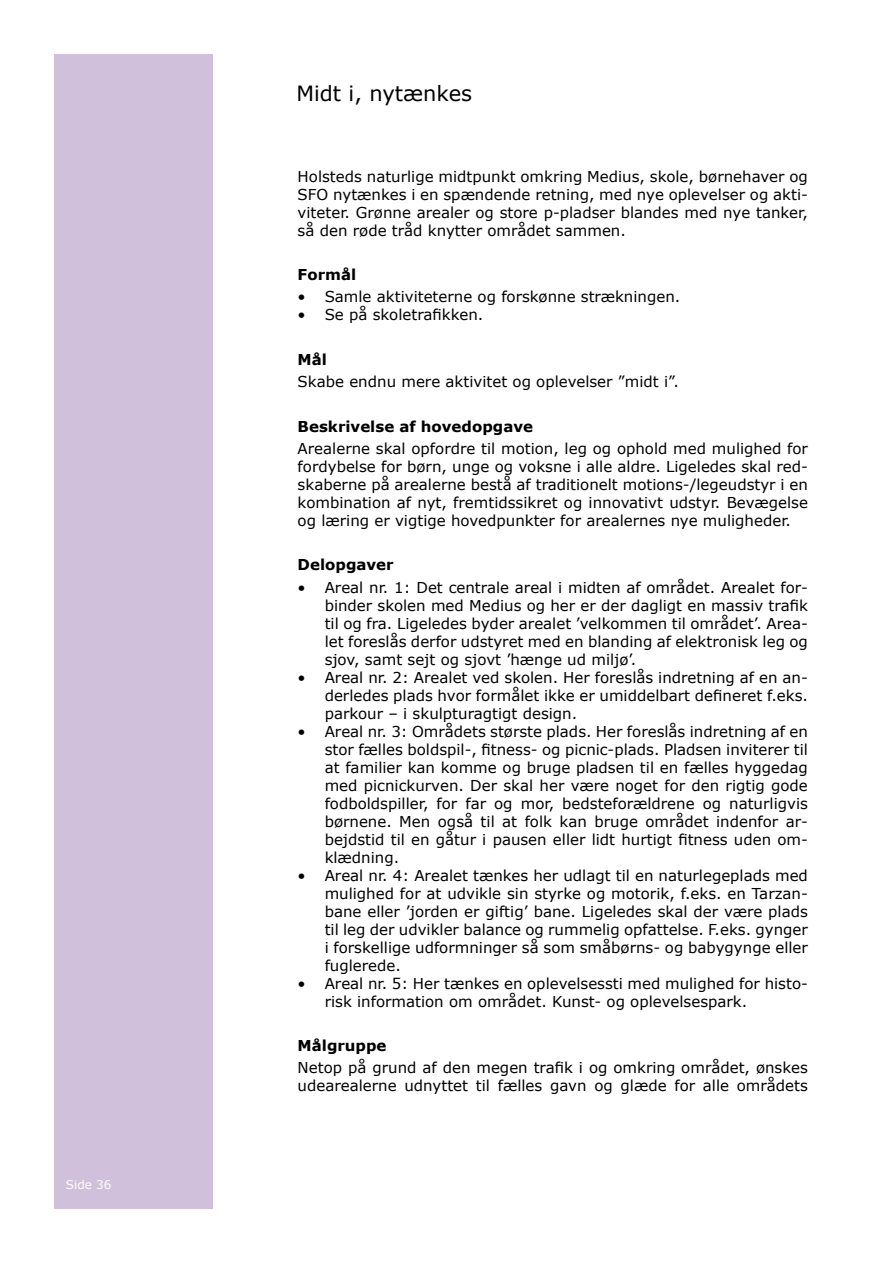
<style>
.page{position:relative;width:893px;height:1263px;background:#fff}
.page>*{position:absolute;margin:0;border:0;box-sizing:border-box;transform-origin:0 0}
.t1{font:21px "Verdana";color:#000}
.t2{font:15px/18px "Verdana";color:#000;text-align:justify}
.t3{font:700 15px "Verdana";color:#000}
.t4{font:12px "Verdana";color:#fff}
</style>
<div class="page">
<div style="left:54px;top:54px;width:158px;height:1155px;background:#d1c0db"></div>
<p class="t4" style="left:66px;top:1176px;width:47px">Side 36</p>
<h1 class="t1" style="left:296px;top:80px;width:177px">Midt i, nytænkes</h1>
<p class="t2" style="left:298px;top:167px;width:512px">Holsteds naturlige midtpunkt omkring Medius, skole, børnehaver og SFO nytænkes i en spændende retning, med nye oplevelser og akti&shy;viteter. Grønne arealer og store p-pladser blandes med nye tanker, så den røde tråd knytter området sammen.</p>
<p class="t3" style="left:298px;top:265px;width:60px">Formål</p>
<p class="t2" style="left:298px;top:287px;width:384px">• Samle aktiviteterne og forskønne strækningen.</p>
<p class="t2" style="left:298px;top:305px;width:187px">• Se på skoletrafikken.</p>
<p class="t3" style="left:298px;top:350px;width:31px">Mål</p>
<p class="t2" style="left:298px;top:372px;width:383px">Skabe endnu mere aktivitet og oplevelser ”midt i”.</p>
<p class="t3" style="left:298px;top:417px;width:237px">Beskrivelse af hovedopgave</p>
<p class="t2" style="left:298px;top:439px;width:512px">Arealerne skal opfordre til motion, leg og ophold med mulighed for fordybelse for børn, unge og voksne i alle aldre. Ligeledes skal red&shy;skaberne på arealerne bestå af traditionelt motions-/legeudstyr i en kombination af nyt, fremtidssikret og innovativt udstyr. Bevægelse og læring er vigtige hovedpunkter for arealernes nye muligheder.</p>
<p class="t3" style="left:298px;top:555px;width:97px">Delopgaver</p>
<p class="t2" style="left:325px;top:578px;width:485px;text-indent:-27px">• Areal nr. 1: Det centrale areal i midten af området. Arealet for&shy;binder skolen med Medius og her er der dagligt en massiv trafik til og fra. Ligeledes byder arealet ’velkommen til området’. Area&shy;let foreslås derfor udstyret med en blanding af elektronisk leg og sjov, samt sejt og sjovt ’hænge ud miljø’.</p>
<p class="t2" style="left:325px;top:668px;width:485px;text-indent:-27px">• Areal nr. 2: Arealet ved skolen. Her foreslås indretning af en an&shy;derledes plads hvor formålet ikke er umiddelbart defineret f.eks. parkour – i skulpturagtigt design.</p>
<p class="t2" style="left:325px;top:722px;width:485px;text-indent:-27px">• Areal nr. 3: Områdets største plads. Her foreslås indretning af en stor fælles boldspil-, fitness- og picnic-plads. Pladsen inviterer til at familier kan komme og bruge pladsen til en fælles hyggedag med picnickurven. Der skal her være noget for den rigtig gode fodboldspiller, for far og mor, bedsteforældrene og naturligvis børnene. Men også til at folk kan bruge området indenfor ar&shy;bejdstid til en gåtur i pausen eller lidt hurtigt fitness uden om&shy;klædning.</p>
<p class="t2" style="left:325px;top:866px;width:485px;text-indent:-27px">• Areal nr. 4: Arealet tænkes her udlagt til en naturlegeplads med mulighed for at udvikle sin styrke og motorik, f.eks. en Tarzan&shy;bane eller ’jorden er giftig’ bane. Ligeledes skal der være plads til leg der udvikler balance og rummelig opfattelse. F.eks. gynger i forskellige udformninger så som småbørns- og babygynge eller fuglerede.</p>
<p class="t2" style="left:325px;top:974px;width:485px;text-indent:-27px">• Areal nr. 5: Her tænkes en oplevelsessti med mulighed for histo&shy;risk information om området. Kunst- og oplevelsespark.</p>
<p class="t3" style="left:298px;top:1036px;width:90px">Målgruppe</p>
<p class="t2" style="left:298px;top:1058px;width:512px">Netop på grund af den megen trafik i og omkring området, ønskes udearealerne udnyttet til fælles gavn og glæde for alle områdets</p>
</div>
